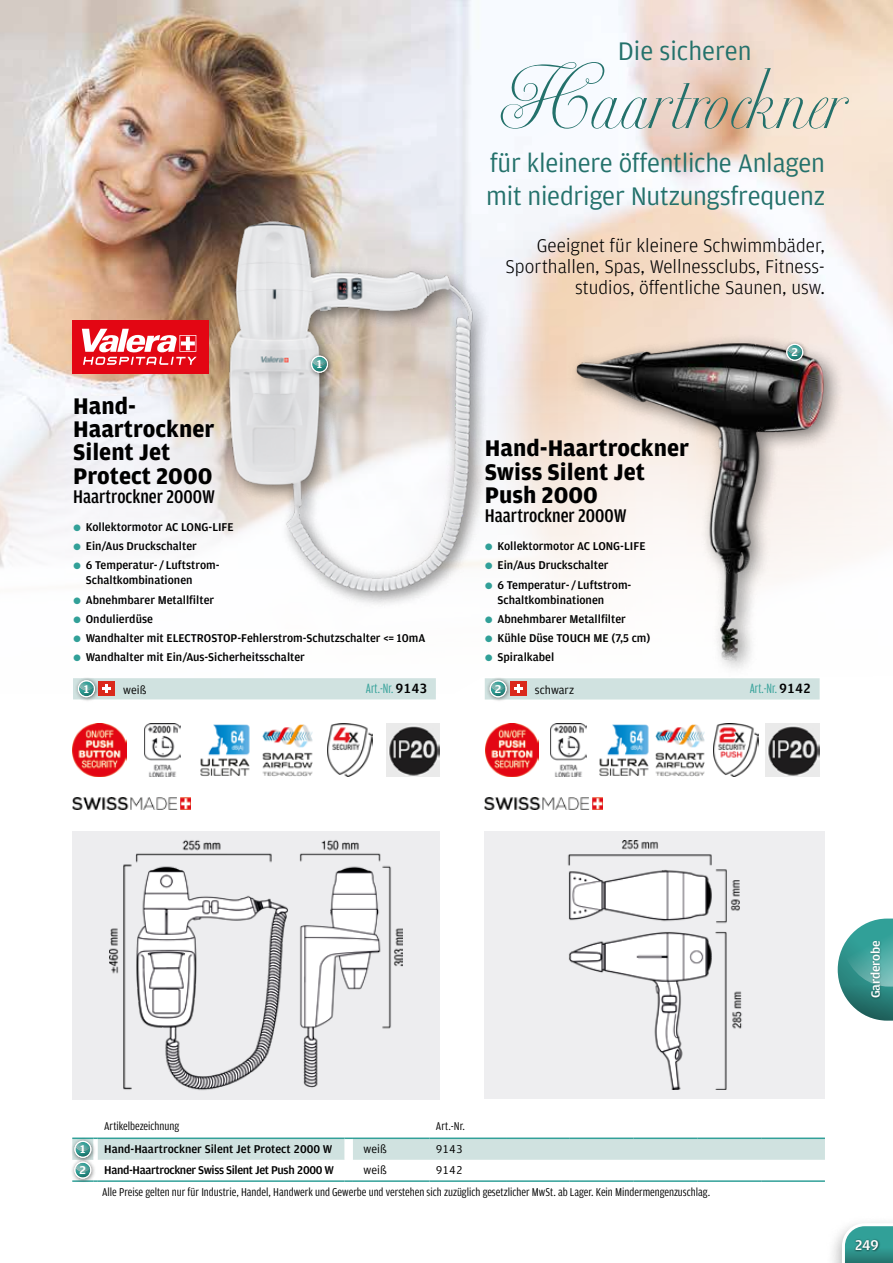
<style>
.page{position:relative;width:893px;height:1263px;background:#fff}
.page>*{position:absolute;margin:0;border:0;box-sizing:border-box;transform-origin:0 0}
.t1{font:60px "Ventura";color:#23716b}
.t2{font:27px/32.4px "Amplitude";letter-spacing:-.01em;color:#23716b}
.t3{font:700 24px/23.2px "Amplitude";color:#000}
.t4{font:300 19.5px/21px "Amplitude";color:#000;text-align:right}
.t5{font:500 19.5px "Amplitude Cond";color:#000}
.t6{font:500 15px "Amplitude";color:#fff}
.t7{font:14.25px "Amplitude Comp";color:#31a098}
.t8{font:500 12.75px "Amplitude";letter-spacing:-.02em;color:#fff;scale:1.06 1}
.t9{font:500 12px/15px "Amplitude";color:#000}
.t10{font:12px "Amplitude Cond TF";color:#000}
.t11{font:500 12px "Amplitude TF";letter-spacing:-.015em;color:#000}
.t12{font:12px "Amplitude TF";color:#000}
.t13{font:12px "Amplitude";color:#000}
.t14{font:500 12px "Amplitude Wide";color:#fff}
.s1{font-family:"Apex New";font-size:12.75px;color:#31a098}
.s2{font-family:"Amplitude TF";font-weight:500;color:#000}
</style>
<div class="page">
<img style="left:0;top:0;width:893px;height:700px">
<div style="left:72px;top:320px;width:136px;height:53px;background:#e30613"></div>
<svg style="left:82px;top:329px;width:115px;height:36px"></svg>
<div style="left:485px;top:831px;width:340px;height:267px;background:#eeeef0"></div>
<img style="left:567px;top:840px;width:175px;height:249px">
<div style="left:485px;top:678px;width:335px;height:21px;background:#d0e2e0"></div>
<div style="left:486px;top:677px;width:26px;height:26px;background:#000;opacity:.5"></div>
<svg style="left:490px;top:680px;width:17px;height:17px"></svg>
<div style="left:510px;top:682px;width:16px;height:14px;background:#da291c"></div>
<svg style="left:514px;top:685px;width:8px;height:8px"></svg>
<div style="left:219px;top:212px;width:272px;height:397px;background:#000;opacity:.5"></div>
<img style="left:199px;top:214px;width:305px;height:387px">
<div style="left:307px;top:352px;width:26px;height:26px;background:#000;opacity:.5"></div>
<svg style="left:311px;top:356px;width:17px;height:17px"></svg>
<div style="left:72px;top:831px;width:368px;height:268px;background:#ededef"></div>
<img style="left:110px;top:840px;width:293px;height:250px">
<img style="left:73px;top:724px;width:53px;height:53px">
<div style="left:73px;top:678px;width:363px;height:21px;background:#d0e2e0"></div>
<div style="left:74px;top:677px;width:26px;height:25px;background:#000;opacity:.5"></div>
<svg style="left:78px;top:680px;width:17px;height:17px"></svg>
<div style="left:98px;top:682px;width:17px;height:14px;background:#da291c"></div>
<svg style="left:102px;top:684px;width:9px;height:9px"></svg>
<div style="left:566px;top:332px;width:279px;height:348px;background:#000;opacity:.5"></div>
<img style="left:550px;top:342px;width:314px;height:321px">
<div style="left:783px;top:340px;width:25px;height:26px;background:#000;opacity:.5"></div>
<svg style="left:786px;top:344px;width:17px;height:17px"></svg>
<img style="left:144px;top:724px;width:36px;height:53px">
<img style="left:550px;top:724px;width:36px;height:53px">
<img style="left:200px;top:724px;width:50px;height:52px">
<img style="left:599px;top:724px;width:50px;height:52px">
<img style="left:262px;top:724px;width:51px;height:53px">
<img style="left:655px;top:724px;width:50px;height:53px">
<img style="left:328px;top:724px;width:45px;height:53px">
<img style="left:714px;top:724px;width:45px;height:53px">
<img style="left:386px;top:724px;width:53px;height:53px">
<img style="left:766px;top:724px;width:53px;height:53px">
<img style="left:72px;top:798px;width:118px;height:11px">
<img style="left:485px;top:798px;width:118px;height:11px">
<img style="left:485px;top:724px;width:54px;height:53px">
<svg style="left:72px;top:1137px;width:753px;height:45px;background:#74beb9"></svg>
<div style="left:825px;top:1215px;width:68px;height:48px;background:#000;opacity:.3"></div>
<svg style="left:842px;top:1223px;width:51px;height:40px"></svg>
<div style="left:854px;top:1238px;width:26px;height:14px;background:#000;opacity:.7"></div>
<svg style="left:838px;top:918px;width:55px;height:102px"></svg>
<div style="left:869px;top:939px;width:13px;height:60px;background:#000;opacity:.3"></div>
<div style="left:72px;top:1138px;width:753px;height:22px;background:#d0e2e0"></div>
<div style="left:72px;top:1160px;width:753px;height:21px;background:#fff"></div>
<h2 class="t2" style="left:618px;top:34px;width:135px">Die sicheren</h2>
<h1 class="t1" style="left:501px;top:72px;width:347px">Haartrockner</h1>
<h2 class="t2" style="left:486px;top:146px;width:340px">für kleinere öffentliche Anlagen mit niedriger Nutzungsfrequenz</h2>
<h3 class="t4" style="left:505px;top:234px;width:321px">Geeignet für kleinere Schwimmbäder,<br>Sporthallen, Spas, Wellnessclubs, Fitness&shy;studios, öffentliche Saunen, usw.</h3>
<p class="t14" style="left:317px;top:357px;width:7px">1</p>
<h3 class="t3" style="left:73px;top:394px;width:143px">Hand-<br>Haartrockner<br>Silent Jet<br>Protect 2000</h3>
<h3 class="t5" style="left:73px;top:484px;width:144px">Haartrockner 2000W</h3>
<p class="t9" style="left:73px;top:519px;width:162px"><span class="s1">○</span> Kollektormotor AC LONG-LIFE</p>
<p class="t9" style="left:73px;top:538px;width:125px"><span class="s1">○</span> Ein/Aus Druckschalter</p>
<p class="t9" style="left:86px;top:557px;width:135px;text-indent:-13px"><span class="s1">○</span> 6 Temperatur- / Luftstrom-<br>Schaltkombinationen</p>
<p class="t9" style="left:73px;top:592px;width:143px"><span class="s1">○</span> Abnehmbarer Metallfilter</p>
<p class="t9" style="left:73px;top:611px;width:81px"><span class="s1">○</span> Ondulierdüse</p>
<p class="t9" style="left:73px;top:630px;width:354px"><span class="s1">○</span> Wandhalter mit ELECTROSTOP-Fehlerstrom-Schutzschalter &lt;= 10mA</p>
<p class="t9" style="left:73px;top:649px;width:233px"><span class="s1">○</span> Wandhalter mit Ein/Aus-Sicherheitsschalter</p>
<p class="t14" style="left:84px;top:681px;width:7px">1</p>
<p class="t13" style="left:123px;top:682px;width:25px">weiß</p>
<p class="t7" style="left:366px;top:680px;width:63px">Art.-Nr. <span class="s2">9143</span></p>
<p class="t14" style="left:791px;top:345px;width:8px">2</p>
<h3 class="t3" style="left:485px;top:436px;width:206px">Hand-Haartrockner<br>Swiss Silent Jet<br>Push 2000</h3>
<h3 class="t5" style="left:485px;top:504px;width:144px">Haartrockner 2000W</h3>
<p class="t9" style="left:485px;top:538px;width:162px"><span class="s1">○</span> Kollektormotor AC LONG-LIFE</p>
<p class="t9" style="left:485px;top:558px;width:125px"><span class="s1">○</span> Ein/Aus Druckschalter</p>
<p class="t9" style="left:497px;top:577px;width:135px;text-indent:-13px"><span class="s1">○</span> 6 Temperatur- / Luftstrom-<br>Schaltkombinationen</p>
<p class="t9" style="left:485px;top:611px;width:143px"><span class="s1">○</span> Abnehmbarer Metallfilter</p>
<p class="t9" style="left:485px;top:630px;width:167px"><span class="s1">○</span> Kühle Düse TOUCH ME (7,5 cm)</p>
<p class="t9" style="left:485px;top:650px;width:71px"><span class="s1">○</span> Spiralkabel</p>
<p class="t14" style="left:495px;top:681px;width:8px">2</p>
<p class="t13" style="left:535px;top:682px;width:41px">schwarz</p>
<p class="t7" style="left:750px;top:680px;width:63px">Art.-Nr. <span class="s2">9142</span></p>
<p class="t10" style="left:104px;top:1118px;width:77px">Artikelbezeichnung</p>
<p class="t10" style="left:436px;top:1118px;width:31px">Art.-Nr.</p>
<p class="t14" style="left:80px;top:1142px;width:7px">1</p>
<p class="t11" style="left:104px;top:1141px;width:230px">Hand-Haartrockner Silent Jet Protect 2000 W</p>
<p class="t12" style="left:364px;top:1141px;width:25px">weiß</p>
<p class="t12" style="left:436px;top:1141px;width:28px">9143</p>
<p class="t14" style="left:80px;top:1162px;width:8px">2</p>
<p class="t11" style="left:104px;top:1163px;width:231px">Hand-Haartrockner Swiss Silent Jet Push 2000 W</p>
<p class="t12" style="left:364px;top:1163px;width:25px">weiß</p>
<p class="t12" style="left:436px;top:1163px;width:28px">9142</p>
<p class="t10" style="left:102px;top:1184px;width:610px">Alle Preise gelten nur für Industrie, Handel, Handwerk und Gewerbe und verstehen sich zuzüglich gesetzlicher MwSt. ab Lager. Kein Mindermengenzuschlag.</p>
<p class="t8" style="left:868px;top:998px;width:56px;rotate:-90deg">Garderobe</p>
<p class="t6" style="left:855px;top:1235px;width:25px">249</p>
</div>
